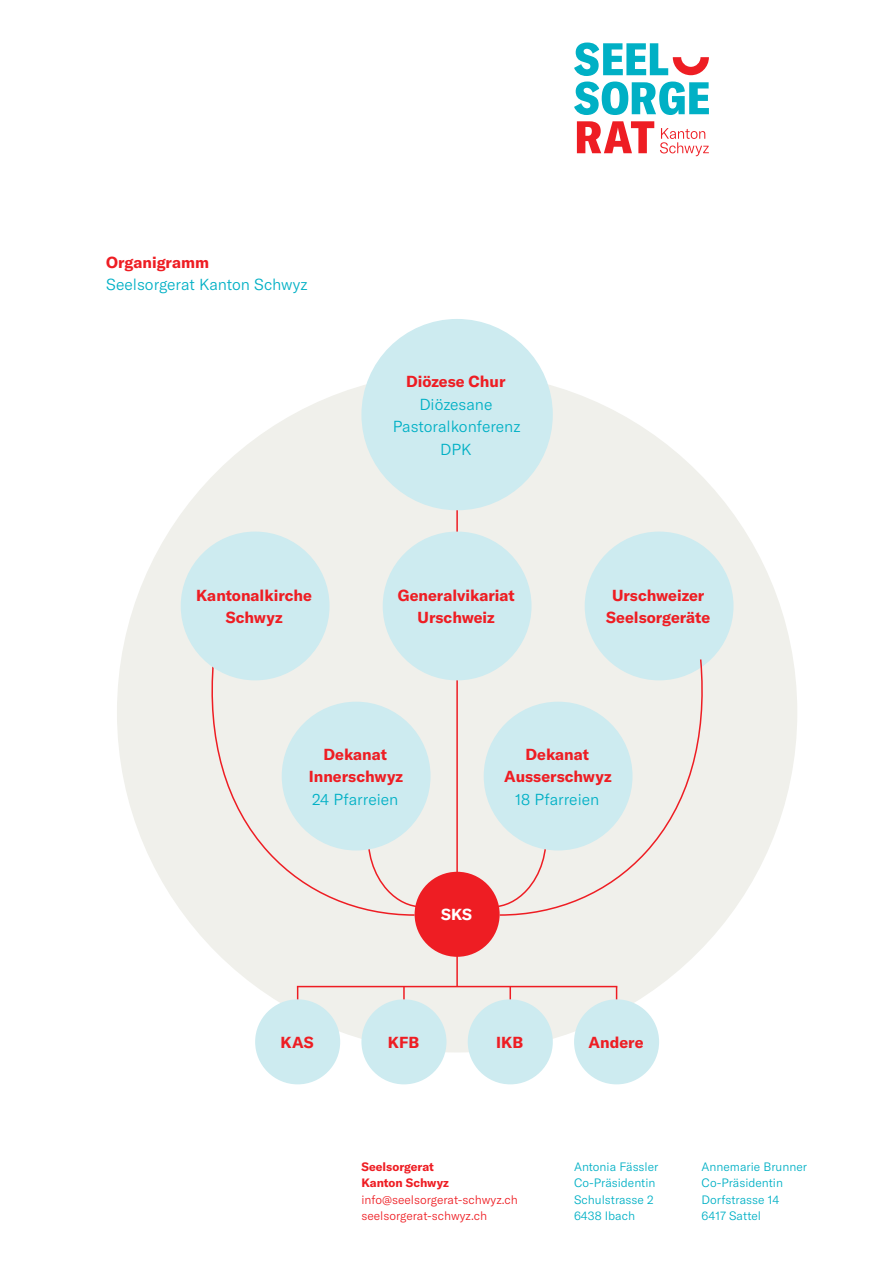
<style>
.page{position:relative;width:893px;height:1263px;background:#fff}
.page>*{position:absolute;margin:0;border:0;box-sizing:border-box;transform-origin:0 0}
.t1{font:700 15.75px/22.5px "GT America";color:#ee1d23;text-align:center}
.t2{font:300 15.75px/22.5px "GT America";color:#00b0c5;text-align:center}
.t3{font:700 15.75px "GT America";color:#fff}
.t4{font:300 12px/16.5px "GT America";color:#00b0c5}
.t5{font:300 12px/16.5px "GT America";color:#ee1d23}
.t6{font:700 12px/16.5px "GT America";color:#ee1d23}
</style>
<div class="page">
<div style="left:117px;top:372px;width:680px;height:680px;background:#f0f0eb;border-radius:50%"></div>
<svg style="left:207px;top:658px;width:209px;height:258px"></svg>
<svg style="left:297px;top:987px;width:1px;height:12px"></svg>
<svg style="left:403px;top:987px;width:2px;height:12px"></svg>
<svg style="left:509px;top:987px;width:2px;height:12px"></svg>
<svg style="left:616px;top:987px;width:1px;height:12px"></svg>
<hr style="left:456px;top:415px;width:2px;height:571px;background:#ee1d23">
<div style="left:361px;top:319px;width:192px;height:191px;background:#cdebf0;border-radius:50%"></div>
<div style="left:383px;top:531px;width:148px;height:149px;background:#cdebf0;border-radius:50%"></div>
<div style="left:181px;top:531px;width:149px;height:149px;background:#cdebf0;border-radius:50%"></div>
<div style="left:585px;top:531px;width:148px;height:149px;background:#cdebf0;border-radius:50%"></div>
<div style="left:415px;top:872px;width:85px;height:85px;background:#ee1d23;border-radius:50%"></div>
<div style="left:484px;top:702px;width:148px;height:148px;background:#cdebf0;border-radius:50%"></div>
<div style="left:282px;top:702px;width:149px;height:148px;background:#cdebf0;border-radius:50%"></div>
<div style="left:255px;top:999px;width:85px;height:85px;background:#cdebf0;border-radius:50%"></div>
<div style="left:361px;top:999px;width:85px;height:85px;background:#cdebf0;border-radius:50%"></div>
<div style="left:468px;top:999px;width:85px;height:85px;background:#cdebf0;border-radius:50%"></div>
<div style="left:574px;top:999px;width:85px;height:85px;background:#cdebf0;border-radius:50%"></div>
<hr style="left:297px;top:986px;width:320px;height:1px;background:#ee1d23">
<svg style="left:498px;top:658px;width:209px;height:258px"></svg>
<svg style="left:574px;top:82px;width:135px;height:33px"></svg>
<svg style="left:577px;top:121px;width:77px;height:32px"></svg>
<svg style="left:574px;top:43px;width:135px;height:33px"></svg>
<svg style="left:660px;top:128px;width:49px;height:28px"></svg>
<p class="t1" style="left:106px;top:250px;width:104px">Organigramm</p>
<p class="t2" style="left:106px;top:273px;width:203px">Seelsorgerat Kanton Schwyz</p>
<p class="t1" style="left:406px;top:370px;width:101px">Diözese Chur</p>
<p class="t2" style="left:393px;top:393px;width:129px">Diözesane<br>Pastoralkonferenz<br>DPK</p>
<p class="t1" style="left:398px;top:584px;width:118px">Generalvikariat<br>Urschweiz</p>
<p class="t1" style="left:196px;top:584px;width:117px">Kantonalkirche<br>Schwyz</p>
<p class="t1" style="left:606px;top:584px;width:105px">Urschweizer<br>Seelsorgeräte</p>
<p class="t1" style="left:309px;top:743px;width:96px">Dekanat<br>Innerschwyz</p>
<p class="t2" style="left:312px;top:788px;width:88px">24 Pfarreien</p>
<p class="t1" style="left:504px;top:743px;width:109px">Dekanat<br>Ausserschwyz</p>
<p class="t2" style="left:515px;top:788px;width:86px">18 Pfarreien</p>
<p class="t3" style="left:441px;top:905px;width:32px">SKS</p>
<p class="t1" style="left:281px;top:1031px;width:34px">KAS</p>
<p class="t1" style="left:388px;top:1031px;width:33px">KFB</p>
<p class="t1" style="left:496px;top:1031px;width:28px">IKB</p>
<p class="t1" style="left:589px;top:1031px;width:56px">Andere</p>
<p class="t6" style="left:361px;top:1158px;width:89px">Seelsorgerat<br>Kanton Schwyz</p>
<p class="t5" style="left:361px;top:1191px;width:158px">info@seelsorgerat-schwyz.ch seelsorgerat-schwyz.ch</p>
<p class="t4" style="left:574px;top:1158px;width:86px">Antonia Fässler<br>Co-Präsidentin<br>Schulstrasse 2<br>6438 Ibach</p>
<p class="t4" style="left:702px;top:1158px;width:107px">Annemarie Brunner<br>Co-Präsidentin<br>Dorfstrasse 14<br>6417 Sattel</p>
</div>
